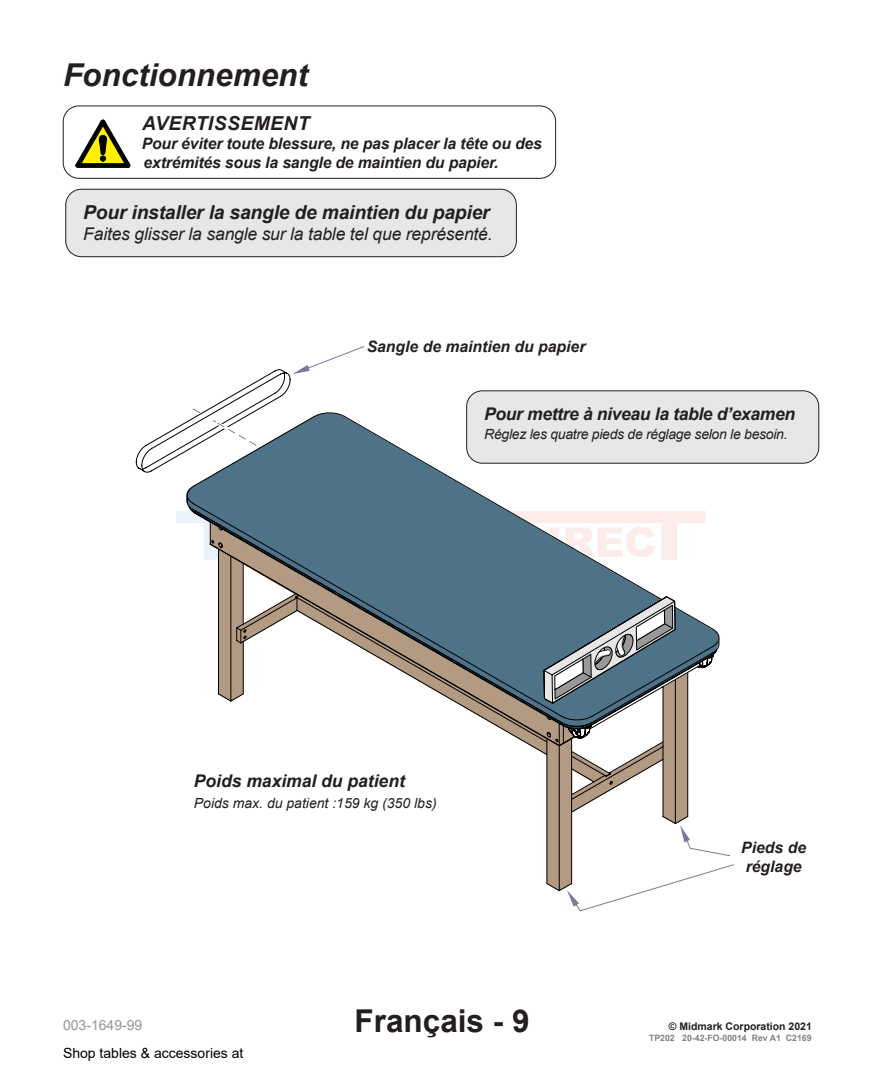
<style>
.page{position:relative;width:882px;height:1071px;background:#fff}
.page>*{position:absolute;margin:0;border:0;box-sizing:border-box;transform-origin:0 0}
.Main_Headings_FR{font:italic 700 31.5px "Arial";color:#231f20}
.Title_Box{font:700 31.5px "Arial";color:#231f20}
.Step_Bubble__top_lin{font:italic 700 19.25px "Arial";letter-spacing:-.01em;color:#231f20}
.WARNING-DANGER{font:italic 700 19.25px "Arial";letter-spacing:.025em;color:#231f20}
.Step_Bubble__A__B__e{font:italic 17.5px "Arial";letter-spacing:-.01em;color:#231f20}
.Step_Bubble__NOTE_li{font:italic 700 17.5px "Arial";letter-spacing:-.02em;color:#231f20}
.Step_Bubble__NOTE_li-2{font:italic 700 17.5px "Arial";color:#231f20}
.DANGER-WARNING_body{font:italic 700 15.75px/18.9px "Arial";letter-spacing:-.01em;color:#231f20}
.Body_text{font:italic 700 15.75px/18.9px "Arial";color:#231f20}
.Step_Bubble__NOTE_li-3{font:italic 14px "Arial";letter-spacing:-.02em;color:#231f20}
.Step_Bubble__NOTE_li-4{font:italic 14px "Arial";color:#231f20}
.t1{font:14px "Arial";color:#000}
.t2{font:14px "Arial";color:#939598}
.t3{font:700 10.5px "Arial";color:#231f20}
.Black_Box_White_Text{font:700 8.75px "Arial";color:#808285}
</style>
<div class="page">
<svg style="left:187px;top:490px;width:156px;height:148px"></svg>
<svg style="left:343px;top:427px;width:371px;height:437px"></svg>
<svg style="left:217px;top:548px;width:82px;height:154px"></svg>
<svg style="left:546px;top:864px;width:188px;height:47px"></svg>
<svg style="left:543px;top:596px;width:187px;height:261px"></svg>
<svg style="left:136px;top:346px;width:229px;height:144px"></svg>
<div style="left:63px;top:106px;width:493px;height:73px;border:1px solid #231f20;border-radius:16px"></div>
<svg style="left:76px;top:120px;width:54px;height:48px"></svg>
<div style="left:66px;top:189px;width:450px;height:68px;background:#e6e7e9;border-radius:16px"></div>
<div style="left:66px;top:189px;width:451px;height:68px;border:1px solid #231f20;border-radius:16px"></div>
<div style="left:467px;top:391px;width:352px;height:72px;background:#e6e7e9;border-radius:16px"></div>
<div style="left:466px;top:391px;width:353px;height:72px;border:1px solid #231f20;border-radius:16px"></div>
<p class="Main_Headings_FR" style="left:63px;top:54px;width:247px">Fonctionnement</p>
<p class="WARNING-DANGER" style="left:142px;top:111px;width:169px">AVERTISSEMENT</p>
<p class="DANGER-WARNING_body" style="left:142px;top:135px;width:402px">Pour éviter toute blessure, ne pas placer la tête ou des extrémités sous la sangle de maintien du papier.</p>
<p class="Step_Bubble__top_lin" style="left:83px;top:200px;width:408px">Pour installer la sangle de maintien du papier</p>
<p class="Step_Bubble__A__B__e" style="left:83px;top:223px;width:411px">Faites glisser la sangle sur la table tel que représenté.</p>
<p class="Body_text" style="left:367px;top:337px;width:220px">Sangle de maintien du papier</p>
<p class="Step_Bubble__NOTE_li" style="left:484px;top:402px;width:312px">Pour mettre à niveau la table d’examen</p>
<p class="Step_Bubble__NOTE_li-3" style="left:484px;top:425px;width:305px">Réglez les quatre pieds de réglage selon le besoin.</p>
<p class="Step_Bubble__NOTE_li-2" style="left:194px;top:770px;width:213px">Poids maximal du patient</p>
<p class="Step_Bubble__NOTE_li-4" style="left:194px;top:794px;width:244px">Poids max. du patient :159 kg (350 lbs)</p>
<p class="Body_text" style="left:741px;top:839px;width:66px">Pieds de réglage</p>
<p class="Title_Box" style="left:355px;top:999px;width:177px">Français - 9</p>
<p class="t2" style="left:63px;top:1015px;width:81px">003-1649-99</p>
<p class="t3" style="left:669px;top:1019px;width:145px">© Midmark Corporation 2021</p>
<p class="Black_Box_White_Text" style="left:649px;top:1031px;width:164px">TP202 20-42-FO-00014 Rev A1 C2169</p>
<p class="t1" style="left:63px;top:1044px;width:182px">Shop tables &amp; accessories at</p>
</div>
